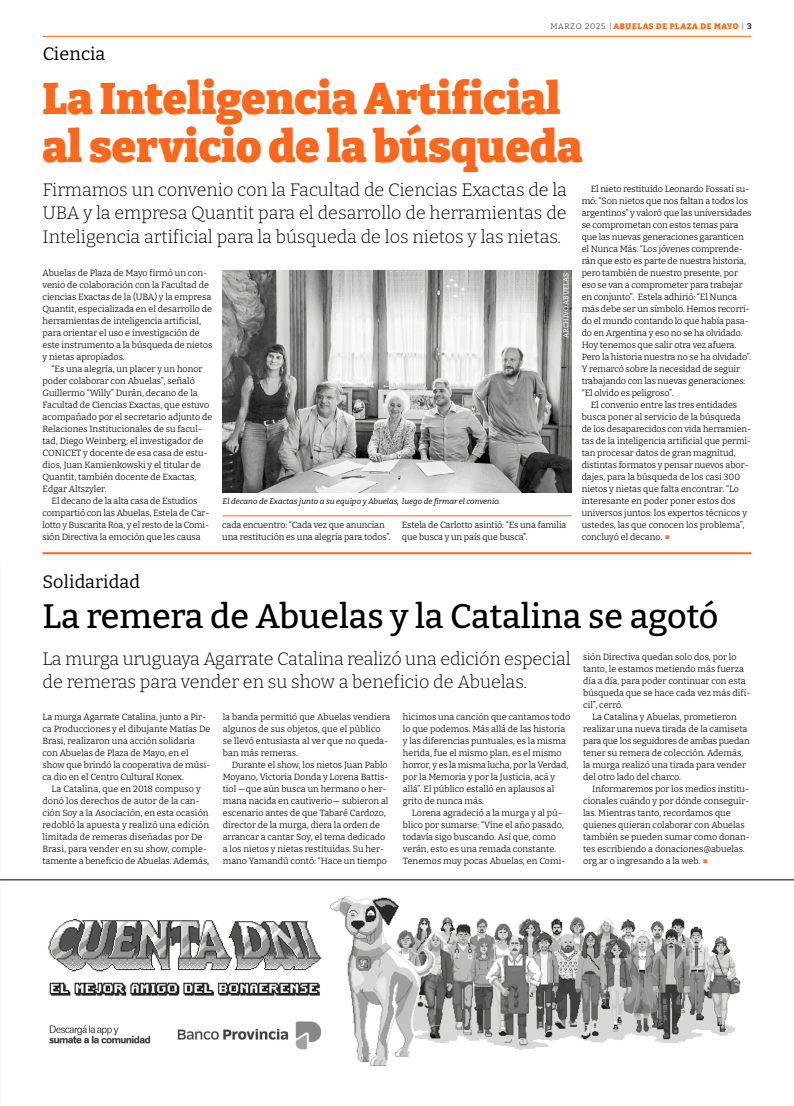
<style>
.page{position:relative;width:794px;height:1106px;background:#fff}
.page>*{position:absolute;margin:0;border:0;box-sizing:border-box;transform-origin:0 0}
.t1{font:900 44px/48px "Bitter";color:#ff671d}
.t2{font:500 34px "Bitter";color:#000}
.t3{font:300 18px/23px "Bitter";letter-spacing:-.01em;color:#000;text-align:justify}
.t4{font:18px "Bitter";letter-spacing:.01em;color:#000}
.t5{font:100 9px/12px "Bitter";color:#000}
.t6{font:100 9px "Bitter";letter-spacing:-.02em;color:#000}
.t7{font:italic 8px "Bitter";color:#000}
.t8{font:900 8px "Bitter";letter-spacing:.075em;color:#ff671d}
.t9{font:500 7px "Bitter";letter-spacing:-.015em;color:#fff}
.s1{font-weight:300;color:#000}
.s2{font-weight:600;color:#000}
.s3{font-weight:300;color:#ff7633}
</style>
<div class="page">
<hr style="left:43px;top:36px;width:708px;height:1px;background:#ff671d">
<img style="left:222px;top:270px;width:350px;height:222px">
<hr style="left:223px;top:515px;width:349px;height:1px;background:#ff671d">
<hr style="left:43px;top:552px;width:708px;height:2px;background:#ff671d">
<hr style="left:0;top:879px;width:794px;height:1px;background:#000">
<img style="left:48px;top:896px;width:693px;height:169px">
<h3 class="t4" style="left:43px;top:42px;width:64px">Ciencia</h3>
<p class="t8" style="left:550px;top:21px;width:203px"><span class="s1">MARZO 2025 |</span> ABUELAS DE PLAZA DE MAYO <span class="s1">|</span> <span class="s2">3</span></p>
<h1 class="t1" style="left:43px;top:73px;width:541px">La Inteligencia Artificial al servicio de la búsqueda</h1>
<h3 class="t3" style="left:43px;top:178px;width:526px">Firmamos un convenio con la Facultad de Ciencias Exactas de la UBA y la empresa Quantit para el desarrollo de herramientas de Inteligencia artificial para la búsqueda de los nietos y las nietas.</h3>
<p class="t5" style="left:43px;top:267px;width:171px">Abuelas de Plaza de Mayo firmó un con&shy;venio de colaboración con la Facultad de ciencias Exactas de la (UBA) y la empresa Quantit, especializada en el desarrollo de herramientas de inteligencia artificial, para orientar el uso e investigación de este instrumento a la búsqueda de nietos y nietas apropiados.</p>
<p class="t5" style="left:52px;top:363px;width:152px">“Es una alegría, un placer y un honor</p>
<p class="t5" style="left:43px;top:375px;width:154px">poder colaborar con Abuelas”, señaló</p>
<p class="t5" style="left:43px;top:387px;width:157px">Guillermo “Willy” Durán, decano de la</p>
<p class="t5" style="left:43px;top:399px;width:168px">Facultad de Ciencias Exactas, que estuvo</p>
<p class="t5" style="left:43px;top:411px;width:171px">acompañado por el secretario adjunto de</p>
<p class="t5" style="left:43px;top:423px;width:161px">Relaciones Institucionales de su facul-</p>
<p class="t5" style="left:43px;top:435px;width:162px">tad, Diego Weinberg; el investigador de</p>
<p class="t5" style="left:43px;top:447px;width:167px">CONICET y docente de esa casa de estu-</p>
<p class="t5" style="left:43px;top:459px;width:160px">dios, Juan Kamienkowski y el titular de</p>
<p class="t5" style="left:43px;top:471px;width:155px">Quantit, también docente de Exactas,</p>
<p class="t5" style="left:43px;top:483px;width:66px">Edgar Altszyler.</p>
<p class="t5" style="left:52px;top:495px;width:147px">El decano de la alta casa de Estudios</p>
<p class="t5" style="left:43px;top:507px;width:168px">compartió con las Abuelas, Estela de Car-</p>
<p class="t6" style="left:43px;top:519px;width:168px">lotto y Buscarita Roa, y el resto de la Comi-</p>
<p class="t5" style="left:43px;top:531px;width:159px">sión Directiva la emoción que les causa</p>
<p class="t5" style="left:222px;top:519px;width:170px">cada encuentro: “Cada vez que anuncian una restitución es una alegría para todos”.</p>
<p class="t5" style="left:402px;top:519px;width:166px">Estela de Carlotto asintió: “Es una familia que busca y un país que busca”.</p>
<p class="t9" style="left:561px;top:337px;width:66px;rotate:-90deg">ARCHIVO ABUELAS</p>
<p class="t7" style="left:223px;top:496px;width:279px">El decano de Exactas junto a su equipo y Abuelas, luego de firmar el convenio.</p>
<p class="t5" style="left:590px;top:183px;width:160px">El nieto restituido Leonardo Fossati su-</p>
<p class="t5" style="left:581px;top:195px;width:168px">mó: “Son nietos que nos faltan a todos los</p>
<p class="t5" style="left:581px;top:207px;width:171px">argentinos” y valoró que las universidades</p>
<p class="t5" style="left:581px;top:219px;width:158px">se comprometan con estos temas para</p>
<p class="t5" style="left:581px;top:231px;width:163px">que las nuevas generaciones garanticen</p>
<p class="t5" style="left:581px;top:243px;width:163px">el Nunca Más. “Los jóvenes comprende-</p>
<p class="t5" style="left:581px;top:255px;width:166px">rán que esto es parte de nuestra historia,</p>
<p class="t5" style="left:581px;top:267px;width:158px">pero también de nuestro presente, por</p>
<p class="t5" style="left:581px;top:279px;width:162px">eso se van a comprometer para trabajar</p>
<p class="t5" style="left:581px;top:291px;width:157px">en conjunto”. Estela adhirió: “El Nunca</p>
<p class="t5" style="left:581px;top:303px;width:169px">más debe ser un símbolo. Hemos recorri-</p>
<p class="t5" style="left:581px;top:315px;width:169px">do el mundo contando lo que había pasa-</p>
<p class="t5" style="left:581px;top:327px;width:162px">do en Argentina y eso no se ha olvidado.</p>
<p class="t5" style="left:581px;top:339px;width:156px">Hoy tenemos que salir otra vez afuera.</p>
<p class="t5" style="left:581px;top:351px;width:171px">Pero la historia nuestra no se ha olvidado”.</p>
<p class="t5" style="left:581px;top:363px;width:160px">Y remarcó sobre la necesidad de seguir</p>
<p class="t5" style="left:581px;top:375px;width:165px">trabajando con las nuevas generaciones:</p>
<p class="t5" style="left:581px;top:387px;width:93px">“El olvido es peligroso”.</p>
<p class="t5" style="left:590px;top:399px;width:148px">El convenio entre las tres entidades</p>
<p class="t5" style="left:581px;top:411px;width:160px">busca poner al servicio de la búsqueda</p>
<p class="t5" style="left:581px;top:423px;width:171px">de los desaparecidos con vida herramien-</p>
<p class="t5" style="left:581px;top:435px;width:171px">tas de la inteligencia artificial que permi-</p>
<p class="t5" style="left:581px;top:447px;width:156px">tan procesar datos de gran magnitud,</p>
<p class="t5" style="left:581px;top:459px;width:169px">distintas formatos y pensar nuevos abor-</p>
<p class="t5" style="left:581px;top:471px;width:160px">dajes, para la búsqueda de los casi 300</p>
<p class="t5" style="left:581px;top:482px;width:159px">nietos y nietas que falta encontrar. “Lo</p>
<p class="t5" style="left:581px;top:494px;width:155px">interesante en poder poner estos dos</p>
<p class="t5" style="left:581px;top:506px;width:167px">universos juntos: los expertos técnicos y</p>
<p class="t5" style="left:581px;top:518px;width:164px">ustedes, las que conocen los problema”,</p>
<p class="t5" style="left:581px;top:530px;width:91px">concluyó el decano. <span class="s3">■</span></p>
<h3 class="t4" style="left:43px;top:570px;width:99px">Solidaridad</h3>
<h2 class="t2" style="left:43px;top:595px;width:677px">La remera de Abuelas y la Catalina se agotó</h2>
<h3 class="t3" style="left:43px;top:646px;width:530px">La murga uruguaya Agarrate Catalina realizó una edición especial de remeras para vender en su show a beneficio de Abuelas.</h3>
<p class="t5" style="left:583px;top:651px;width:155px">sión Directiva quedan solo dos, por lo</p>
<p class="t5" style="left:583px;top:663px;width:162px">tanto, le estamos metiendo más fuerza</p>
<p class="t5" style="left:583px;top:675px;width:164px">día a día, para poder continuar con esta</p>
<p class="t5" style="left:583px;top:687px;width:169px">búsqueda que se hace cada vez más difí-</p>
<p class="t5" style="left:583px;top:699px;width:41px">cil”, cerró.</p>
<p class="t5" style="left:592px;top:711px;width:146px">La Catalina y Abuelas, prometieron</p>
<p class="t5" style="left:583px;top:723px;width:166px">realizar una nueva tirada de la camiseta</p>
<p class="t6" style="left:583px;top:735px;width:168px">para que los seguidores de ambas puedan</p>
<p class="t5" style="left:583px;top:747px;width:161px">tener su remera de colección. Además,</p>
<p class="t5" style="left:583px;top:759px;width:164px">la murga realizó una tirada para vender</p>
<p class="t5" style="left:583px;top:771px;width:99px">del otro lado del charco.</p>
<p class="t5" style="left:592px;top:782px;width:159px">Informaremos por los medios institu-</p>
<p class="t5" style="left:583px;top:794px;width:168px">cionales cuándo y por dónde conseguir-</p>
<p class="t5" style="left:583px;top:806px;width:149px">las. Mientras tanto, recordamos que</p>
<p class="t5" style="left:583px;top:818px;width:163px">quienes quieran colaborar con Abuelas</p>
<p class="t5" style="left:583px;top:830px;width:168px">también se pueden sumar como donan-</p>
<p class="t5" style="left:583px;top:842px;width:163px">tes escribiendo a donaciones@abuelas.</p>
<p class="t5" style="left:583px;top:854px;width:127px">org.ar o ingresando a la web. <span class="s3">■</span></p>
<p class="t5" style="left:403px;top:711px;width:169px">hicimos una canción que cantamos todo lo que podemos. Más allá de las historia y las diferencias puntuales, es la misma herida, fue el mismo plan, es el mismo horror, y es la misma lucha, por la Verdad, por la Memoria y por la Justicia, acá y allá”. El público estalló en aplausos al grito de nunca más.</p>
<p class="t5" style="left:403px;top:807px;width:164px;text-indent:9px">Lorena agradeció a la murga y al pú&shy;blico por sumarse: “Vine el año pasado, todavía sigo buscando. Así que, como verán, esto es una remada constante.<br>Tenemos muy pocas Abuelas, en Comi-</p>
<p class="t5" style="left:223px;top:711px;width:169px">la banda permitió que Abuelas vendiera algunos de sus objetos, que el público se llevó entusiasta al ver que no queda&shy;ban más remeras.</p>
<p class="t5" style="left:223px;top:759px;width:167px;text-indent:9px">Durante el show, los nietos Juan Pablo Moyano, Victoria Donda y Lorena Battis&shy;tiol —que aún busca un hermano o her&shy;mana nacida en cautiverio— subieron al escenario antes de que Tabaré Cardozo, director de la murga, diera la orden de arrancar a cantar Soy, el tema dedicado a los nietos y nietas restituidas. Su her&shy;mano Yamandú contó: “Hace un tiempo</p>
<p class="t5" style="left:43px;top:711px;width:169px">La murga Agarrate Catalina, junto a Pir&shy;ca Producciones y el dibujante Matías De Brasi, realizaron una acción solidaria con Abuelas de Plaza de Mayo, en el show que brindó la cooperativa de músi&shy;ca dio en el Centro Cultural Konex.</p>
<p class="t5" style="left:43px;top:783px;width:168px;text-indent:9px">La Catalina, que en 2018 compuso y donó los derechos de autor de la can&shy;ción Soy a la Asociación, en esta ocasión redobló la apuesta y realizó una edición limitada de remeras diseñadas por De Brasi, para vender en su show, comple&shy;tamente a beneficio de Abuelas. Además,</p>
</div>
